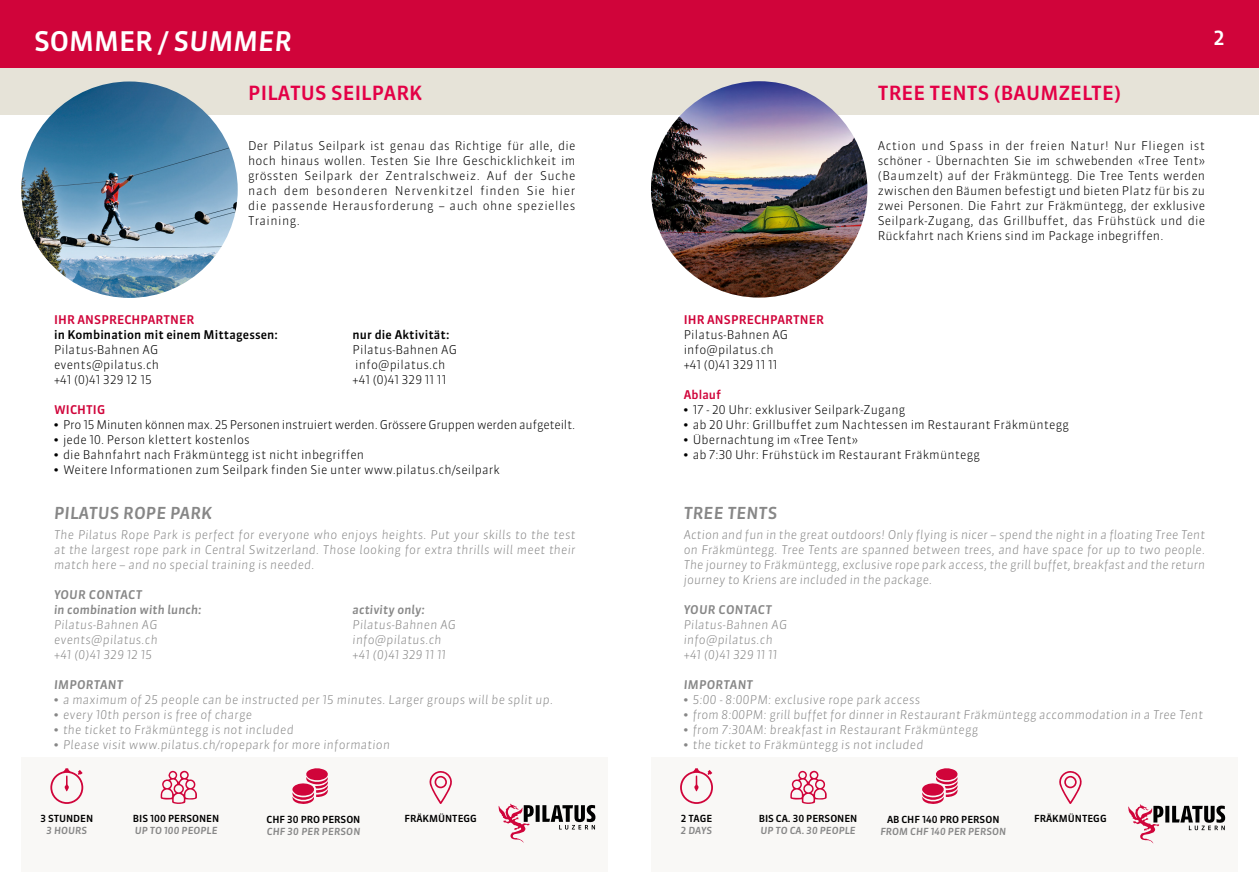
<style>
.page{position:relative;width:1259px;height:893px;background:#fff}
.page>*{position:absolute;margin:0;border:0;box-sizing:border-box;transform-origin:0 0}
.t1{font:500 27px "Sanuk LF";color:#fff}
.t2{font:500 19.5px "Sanuk LF";letter-spacing:.01em;color:#e30046}
.t3{font:500 19.5px "Sanuk LF";color:#fff}
.t4{font:italic 500 16.5px "Sanuk LF";letter-spacing:.01em;color:#878787}
.t5{font:300 12px/15px "Sanuk LF";letter-spacing:.01em;color:#000;text-align:justify}
.t6{font:italic 300 12px/15px "Sanuk LF";letter-spacing:.02em;color:#878787;text-align:justify}
.t7{font:300 12px "Sanuk LF";letter-spacing:-.02em;color:#000}
.t8{font:italic 500 12px/15px "Sanuk LF";letter-spacing:.01em;color:#878787}
.t9{font:500 12px "Sanuk LF";letter-spacing:.01em;color:#d0043a}
.t10{font:500 12px "Sanuk LF";letter-spacing:.01em;color:#000}
.t11{font:500 9.75px "Sanuk LF";color:#000}
.t12{font:italic 500 9.75px "Sanuk LF";color:#878787}
.s1{font-style:italic}
.s2{font-family:"Arial";font-weight:700}
.s3{font-family:"Arial";font-weight:700;font-style:normal}
</style>
<div class="page">
<div style="left:0;top:0;width:629px;height:68px;background:#d0043a"></div>
<div style="left:629px;top:0;width:630px;height:68px;background:#d0043a"></div>
<div style="left:0;top:68px;width:629px;height:47px;background:#e6e3d8"></div>
<div style="left:629px;top:68px;width:630px;height:47px;background:#e6e3d8"></div>
<img style="left:21px;top:81px;width:217px;height:217px;border-radius:108px">
<div style="left:21px;top:757px;width:587px;height:115px;background:#f9f8f6"></div>
<svg style="left:50px;top:768px;width:33px;height:36px"></svg>
<svg style="left:161px;top:770px;width:36px;height:34px"></svg>
<svg style="left:292px;top:768px;width:36px;height:36px"></svg>
<svg style="left:429px;top:771px;width:23px;height:33px"></svg>
<svg style="left:498px;top:804px;width:97px;height:39px"></svg>
<div style="left:651px;top:757px;width:587px;height:115px;background:#f9f8f6"></div>
<img style="left:651px;top:81px;width:216px;height:217px;border-radius:108px">
<svg style="left:680px;top:768px;width:33px;height:36px"></svg>
<svg style="left:790px;top:770px;width:37px;height:34px"></svg>
<svg style="left:922px;top:768px;width:36px;height:36px"></svg>
<svg style="left:1059px;top:771px;width:23px;height:33px"></svg>
<svg style="left:1128px;top:804px;width:97px;height:39px"></svg>
<h1 class="t1" style="left:34px;top:24px;width:259px">SOMMER / <span class="s1">SUMMER</span></h1>
<h2 class="t3" style="left:1213px;top:26px;width:13px">2</h2>
<h2 class="t2" style="left:248px;top:81px;width:176px">PILATUS SEILPARK</h2>
<h2 class="t2" style="left:878px;top:81px;width:245px">TREE TENTS (BAUMZELTE)</h2>
<p class="t5" style="left:878px;top:138px;width:329px">Action und Spass in der freien Natur! Nur Fliegen ist schöner - Übernachten Sie im schwebenden «Tree Tent» (Baumzelt) auf der Fräkmüntegg. Die Tree Tents werden zwischen den Bäumen befestigt und bieten Platz für bis zu zwei Personen. Die Fahrt zur Fräkmüntegg, der exklusive Seilpark-Zugang, das Grillbuffet, das Frühstück und die Rückfahrt nach Kriens sind im Package inbegriffen.</p>
<p class="t5" style="left:248px;top:138px;width:329px">Der Pilatus Seilpark ist genau das Richtige für alle, die hoch hinaus wollen. Testen Sie Ihre Geschicklichkeit im grössten Seilpark der Zentralschweiz. Auf der Suche nach dem besonderen Nervenkitzel finden Sie hier die passende Herausforderung – auch ohne spezielles Training.</p>
<p class="t9" style="left:54px;top:312px;width:142px">IHR ANSPRECHPARTNER</p>
<p class="t10" style="left:54px;top:327px;width:225px">in Kombination mit einem Mittagessen:</p>
<p class="t10" style="left:352px;top:327px;width:98px">nur die Aktivität:</p>
<p class="t5" style="left:54px;top:342px;width:106px">Pilatus-Bahnen AG</p>
<p class="t5" style="left:352px;top:342px;width:106px">Pilatus-Bahnen AG</p>
<p class="t5" style="left:54px;top:357px;width:107px">events@pilatus.ch</p>
<p class="t5" style="left:355px;top:357px;width:92px">info@pilatus.ch</p>
<p class="t5" style="left:54px;top:372px;width:99px">+41 (0)41 329 12 15</p>
<p class="t5" style="left:352px;top:372px;width:95px">+41 (0)41 329 11 11</p>
<p class="t9" style="left:54px;top:402px;width:53px">WICHTIG</p>
<p class="t7" style="left:54px;top:417px;width:523px"><span class="s2">•</span> Pro 15 Minuten können max. 25 Personen instruiert werden. Grössere Gruppen werden aufgeteilt.</p>
<p class="t5" style="left:54px;top:432px;width:197px"><span class="s2">•</span> jede 10. Person klettert kostenlos</p>
<p class="t5" style="left:54px;top:447px;width:312px"><span class="s2">•</span> die Bahnfahrt nach Fräkmüntegg ist nicht inbegriffen</p>
<p class="t5" style="left:54px;top:462px;width:447px"><span class="s2">•</span> Weitere Informationen zum Seilpark finden Sie unter www.pilatus.ch/seilpark</p>
<h3 class="t4" style="left:54px;top:503px;width:160px">PILATUS ROPE PARK</h3>
<p class="t6" style="left:54px;top:527px;width:523px">The Pilatus Rope Park is perfect for everyone who enjoys heights. Put your skills to the test at the largest rope park in Central Switzerland. Those looking for extra thrills will meet their match here – and no special training is needed.</p>
<p class="t8" style="left:54px;top:587px;width:149px">YOUR CONTACT<br>in combination with lunch:</p>
<p class="t8" style="left:352px;top:602px;width:74px">activity only:</p>
<p class="t6" style="left:54px;top:617px;width:105px">Pilatus-Bahnen AG</p>
<p class="t6" style="left:352px;top:617px;width:105px">Pilatus-Bahnen AG</p>
<p class="t6" style="left:54px;top:632px;width:105px">events@pilatus.ch</p>
<p class="t6" style="left:352px;top:632px;width:90px">info@pilatus.ch</p>
<p class="t6" style="left:54px;top:647px;width:100px">+41 (0)41 329 12 15</p>
<p class="t6" style="left:352px;top:647px;width:95px">+41 (0)41 329 11 11</p>
<p class="t8" style="left:54px;top:677px;width:71px">IMPORTANT</p>
<p class="t6" style="left:54px;top:692px;width:500px"><span class="s3">•</span> a maximum of 25 people can be instructed per 15 minutes. Larger groups will be split up.</p>
<p class="t6" style="left:54px;top:707px;width:200px"><span class="s3">•</span> every 10th person is free of charge</p>
<p class="t6" style="left:54px;top:722px;width:241px"><span class="s3">•</span> the ticket to Fräkmüntegg is not included</p>
<p class="t6" style="left:54px;top:737px;width:338px"><span class="s3">•</span> Please visit www.pilatus.ch/ropepark for more information</p>
<p class="t9" style="left:684px;top:312px;width:142px">IHR ANSPRECHPARTNER</p>
<p class="t5" style="left:684px;top:327px;width:106px;text-align:left">Pilatus-Bahnen AG info@pilatus.ch +41 (0)41 329 11 11</p>
<p class="t9" style="left:684px;top:387px;width:39px">Ablauf</p>
<p class="t5" style="left:684px;top:402px;width:223px"><span class="s2">•</span> 17 - 20 Uhr: exklusiver Seilpark-Zugang</p>
<p class="t5" style="left:684px;top:417px;width:387px"><span class="s2">•</span> ab 20 Uhr: Grillbuffet zum Nachtessen im Restaurant Fräkmüntegg</p>
<p class="t5" style="left:684px;top:432px;width:176px"><span class="s2">•</span> Übernachtung im «Tree Tent»</p>
<p class="t5" style="left:684px;top:447px;width:298px"><span class="s2">•</span> ab 7:30 Uhr: Frühstück im Restaurant Fräkmüntegg</p>
<h3 class="t4" style="left:684px;top:503px;width:95px">TREE TENTS</h3>
<p class="t6" style="left:684px;top:527px;width:523px">Action and fun in the great outdoors! Only flying is nicer – spend the night in a floating Tree Tent on Fräkmüntegg. Tree Tents are spanned between trees, and have space for up to two people.<br>The journey to Fräkmüntegg, exclusive rope park access, the grill buffet, breakfast and the return journey to Kriens are included in the package.</p>
<p class="t8" style="left:684px;top:602px;width:90px">YOUR CONTACT</p>
<p class="t6" style="left:684px;top:617px;width:105px;text-align:left">Pilatus-Bahnen AG info@pilatus.ch +41 (0)41 329 11 11</p>
<p class="t8" style="left:684px;top:677px;width:71px">IMPORTANT</p>
<p class="t6" style="left:684px;top:692px;width:238px"><span class="s3">•</span> 5:00 - 8:00PM: exclusive rope park access</p>
<p class="t6" style="left:684px;top:707px;width:521px"><span class="s3">•</span> from 8:00PM: grill buffet for dinner in Restaurant Fräkmüntegg accommodation in a Tree Tent</p>
<p class="t6" style="left:684px;top:722px;width:296px"><span class="s3">•</span> from 7:30AM: breakfast in Restaurant Fräkmüntegg</p>
<p class="t6" style="left:684px;top:737px;width:241px"><span class="s3">•</span> the ticket to Fräkmüntegg is not included</p>
<p class="t11" style="left:40px;top:813px;width:54px">3 STUNDEN</p>
<p class="t12" style="left:47px;top:824px;width:42px">3 HOURS</p>
<p class="t11" style="left:133px;top:813px;width:88px">BIS 100 PERSONEN</p>
<p class="t12" style="left:135px;top:824px;width:84px">UP TO 100 PEOPLE</p>
<p class="t11" style="left:267px;top:814px;width:95px">CHF 30 PRO PERSON</p>
<p class="t12" style="left:267px;top:825px;width:95px">CHF 30 PER PERSON</p>
<p class="t11" style="left:404px;top:813px;width:74px">FRÄKMÜNTEGG</p>
<p class="t11" style="left:681px;top:813px;width:33px">2 TAGE</p>
<p class="t12" style="left:681px;top:824px;width:33px">2 DAYS</p>
<p class="t11" style="left:759px;top:813px;width:100px">BIS CA. 30 PERSONEN</p>
<p class="t12" style="left:760px;top:824px;width:97px">UP TO CA. 30 PEOPLE</p>
<p class="t11" style="left:887px;top:814px;width:114px">AB CHF 140 PRO PERSON</p>
<p class="t12" style="left:880px;top:825px;width:127px">FROM CHF 140 PER PERSON</p>
<p class="t11" style="left:1034px;top:813px;width:74px">FRÄKMÜNTEGG</p>
</div>
